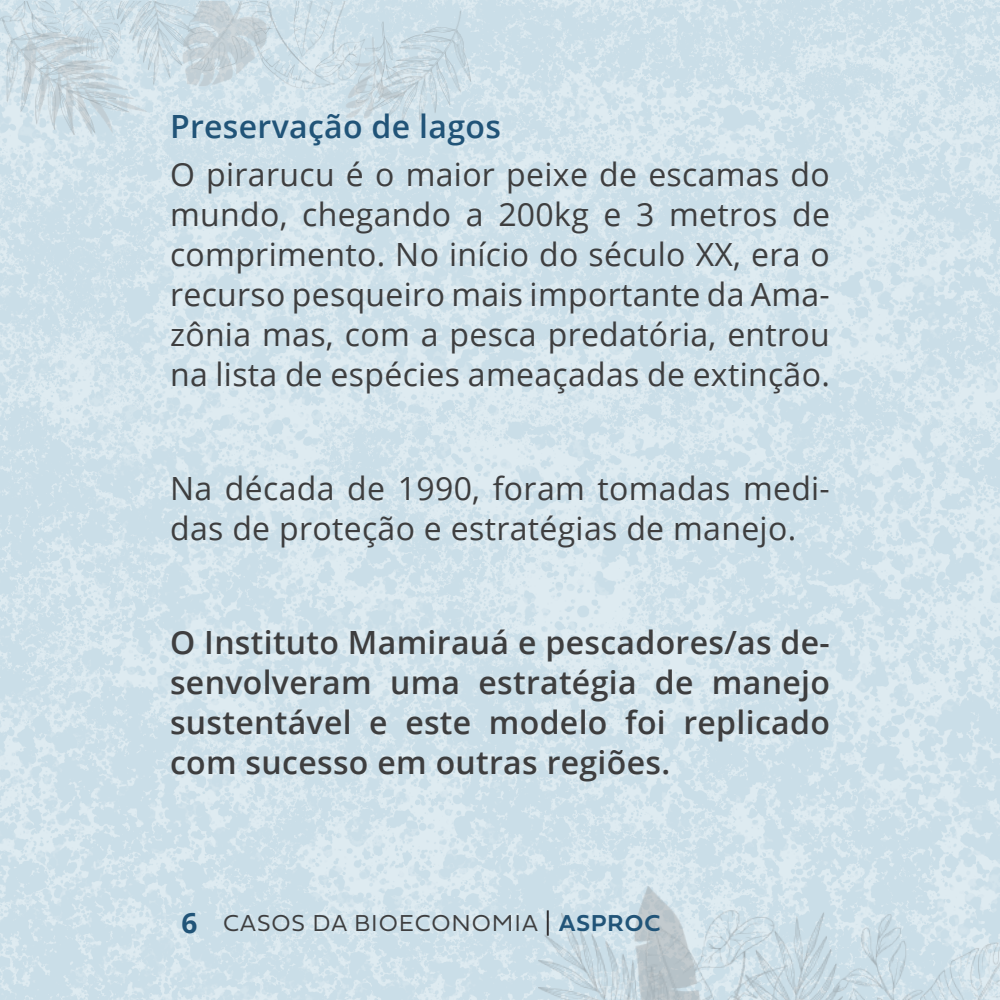
<style>
.page{position:relative;width:1000px;height:1000px;background:#fff}
.page>*{position:absolute;margin:0;border:0;box-sizing:border-box;transform-origin:0 0}
.corpo{font:32px/40px "Open Sans";letter-spacing:.01em;color:#3e3e3f;text-align:justify}
.corpo-2{font:600 32px/40px "Open Sans";letter-spacing:.01em;color:#3e3e3f;text-align:justify}
.Subtitulo_Azul{font:600 32px "Open Sans";letter-spacing:.01em;color:#215478}
.t1{font:24px "Fieldwork Geo Light";letter-spacing:.04em;color:#3e3e3f}
.s1{font-family:"Open Sans";font-weight:700;font-size:28px;color:#215478}
.s2{color:#231f20}
.s3{font-family:"Fieldwork Geo Demibold";color:#215478}
</style>
<div class="page">
<img style="left:0;top:0;width:1000px;height:1000px">
<img style="left:539px;top:887px;width:461px;height:113px">
<img style="left:0;top:1px;width:472px;height:135px">
<p class="Subtitulo_Azul" style="left:170px;top:104px;width:332px">Preservação de lagos</p>
<p class="corpo" style="left:170px;top:154px;width:661px">O pirarucu é o maior peixe de escamas do mundo, chegando a 200kg e 3 metros de comprimento. No início do século XX, era o recurso pesqueiro mais importante da Ama&shy;zônia mas, com a pesca predatória, entrou na lista de espécies ameaçadas de extinção.</p>
<p class="corpo" style="left:170px;top:468px;width:661px">Na década de 1990, foram tomadas medi&shy;das de proteção e estratégias de manejo.</p>
<p class="corpo-2" style="left:170px;top:622px;width:661px">O Instituto Mamirauá e pescadores/as de&shy;senvolveram uma estratégia de manejo sustentável e este modelo foi replicado com sucesso em outras regiões.</p>
<p class="t1" style="left:181px;top:905px;width:480px"><span class="s1">6</span> CASOS DA BIOECONOMIA <span class="s2">|</span> <span class="s3">ASPROC</span></p>
</div>
